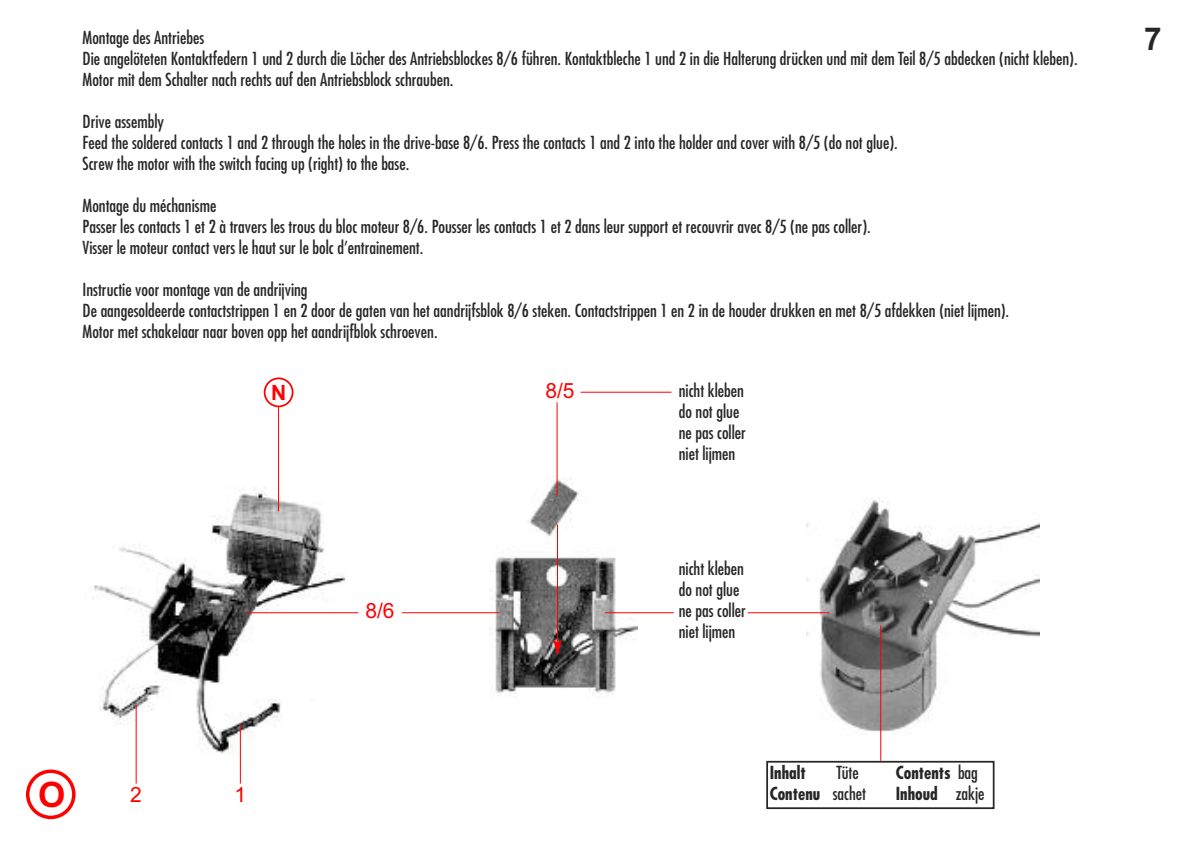
<style>
.page{position:relative;width:1191px;height:844px;background:#fff}
.page>*{position:absolute;margin:0;border:0;box-sizing:border-box;transform-origin:0 0}
.t1{font:700 35px "Arial";color:#f00}
.t2{font:700 31.5px "Arial";color:#272627}
.t3{font:21px "Arial";color:#f00}
.t4{font:700 21px "Arial";color:#f00}
.t5{font:condensed 17.5px/21px "Futura Std";color:#272627}
.t6{font:700 condensed 17.5px "Futura Std";color:#272627}
.s1{font-weight:400}
</style>
<div class="page">
<img style="left:93px;top:487px;width:251px;height:269px">
<img style="left:489px;top:476px;width:148px;height:220px">
<img style="left:807px;top:497px;width:233px;height:238px">
<svg style="left:26px;top:769px;width:50px;height:50px"></svg>
<svg style="left:264px;top:377px;width:29px;height:30px"></svg>
<hr style="left:556px;top:402px;width:1px;height:93px;background:#f00">
<hr style="left:604px;top:612px;width:70px;height:1px;background:#f00">
<hr style="left:580px;top:391px;width:91px;height:1px;background:#f00">
<hr style="left:402px;top:612px;width:97px;height:1px;background:#f00">
<hr style="left:247px;top:612px;width:111px;height:1px;background:#f00">
<hr style="left:747px;top:612px;width:82px;height:1px;background:#f00">
<hr style="left:880px;top:625px;width:1px;height:135px;background:#f00">
<hr style="left:278px;top:406px;width:1px;height:105px;background:#f00">
<hr style="left:557px;top:524px;width:1px;height:118px;background:#f00">
<svg style="left:553px;top:639px;width:9px;height:16px"></svg>
<div style="left:766px;top:760px;width:228px;height:48px;border:2px solid #272627"></div>
<hr style="left:136px;top:704px;width:1px;height:79px;background:#f00">
<hr style="left:240px;top:724px;width:1px;height:59px;background:#f00">
<p class="t5" style="left:83px;top:28px;width:996px">Montage des Antriebes<br>Die angelöteten Kontaktfedern 1 und 2 durch die Löcher des Antriebsblockes 8/6 führen. Kontaktbleche 1 und 2 in die Halterung drücken und mit dem Teil 8/5 abdecken (nicht kleben).<br>Motor mit dem Schalter nach rechts auf den Antriebsblock schrauben.</p>
<p class="t5" style="left:83px;top:112px;width:816px">Drive assembly<br>Feed the soldered contacts 1 and 2 through the holes in the drive-base 8/6. Press the contacts 1 and 2 into the holder and cover with 8/5 (do not glue).<br>Screw the motor with the switch facing up (right) to the base.</p>
<p class="t5" style="left:83px;top:196px;width:789px">Montage du méchanisme<br>Passer les contacts 1 et 2 à travers les trous du bloc moteur 8/6. Pousser les contacts 1 et 2 dans leur support et recouvrir avec 8/5 (ne pas coller).<br>Visser le moteur contact vers le haut sur le bolc d’entrainement.</p>
<p class="t5" style="left:83px;top:280px;width:928px">Instructie voor montage van de andrijving<br>De aangesoldeerde contactstrippen 1 en 2 door de gaten van het aandrijfsblok 8/6 steken. Contactstrippen 1 en 2 in de houder drukken en met 8/5 afdekken (niet lijmen).<br>Motor met schakelaar naar boven opp het aandrijfblok schroeven.</p>
<h1 class="t1" style="left:38px;top:773px;width:29px">O</h1>
<p class="t3" style="left:130px;top:782px;width:13px">2</p>
<p class="t4" style="left:271px;top:380px;width:17px">N</p>
<p class="t3" style="left:234px;top:782px;width:13px">1</p>
<p class="t3" style="left:365px;top:598px;width:31px">8/6</p>
<p class="t3" style="left:545px;top:379px;width:31px">8/5</p>
<p class="t5" style="left:679px;top:381px;width:69px">nicht kleben do not glue ne pas coller niet lijmen</p>
<p class="t5" style="left:679px;top:559px;width:69px">nicht kleben do not glue ne pas coller niet lijmen</p>
<p class="t6" style="left:769px;top:764px;width:37px">Inhalt</p>
<p class="t5" style="left:836px;top:762px;width:24px">Tüte</p>
<p class="t6" style="left:895px;top:764px;width:84px">Contents <span class="s1">bag</span></p>
<p class="t6" style="left:769px;top:785px;width:98px">Contenu <span class="s1">sachet</span></p>
<p class="t6" style="left:895px;top:785px;width:90px">Inhoud <span class="s1">zakje</span></p>
<h2 class="t2" style="left:1144px;top:20px;width:19px">7</h2>
</div>
